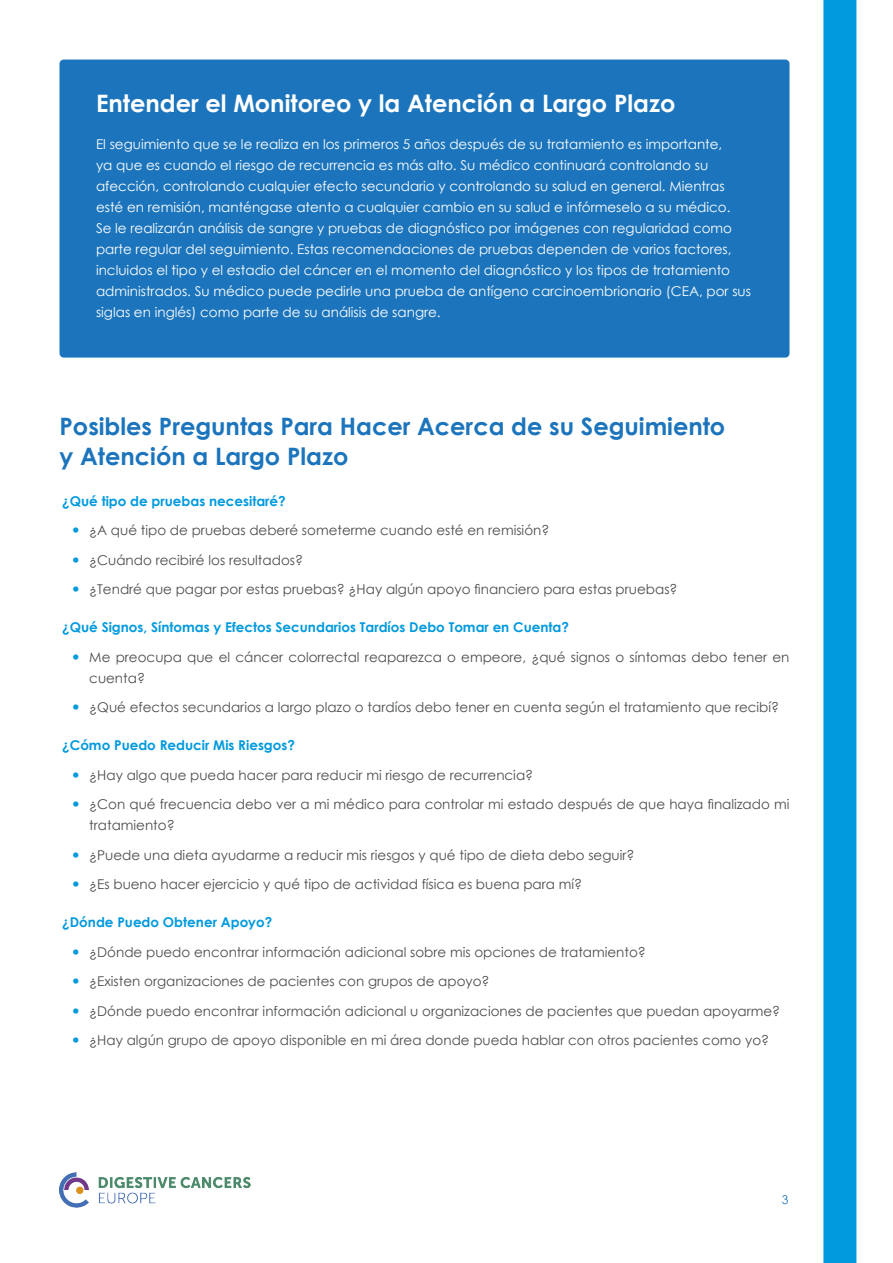
<style>
.page{position:relative;width:893px;height:1263px;background:#fff}
.page>*{position:absolute;margin:0;border:0;box-sizing:border-box;transform-origin:0 0}
.t1{font:700 24px/30px "Century Gothic";color:#1c75bc}
.t2{font:700 24px "Century Gothic";color:#fff}
.t3{font:13.5px/29.5px "Century Gothic";color:#4b4d4e}
.t4{font:13.5px/21px "Century Gothic";color:#fff}
.t5{font:700 13.5px "Century Gothic";color:#009ade}
.t6{font:12px "Century Gothic";color:#1c75bc}
</style>
<div class="page">
<img style="left:60px;top:1172px;width:190px;height:36px">
<div style="left:59px;top:60px;width:730px;height:298px;background:#1c75bc;border-radius:4px"></div>
<div style="left:823px;top:0;width:33px;height:1263px;background:#009ade"></div>
<h1 class="t2" style="left:96px;top:92px;width:581px">Entender el Monitoreo y la Atención a Largo Plazo</h1>
<p class="t4" style="left:96px;top:135px;width:656px">El seguimiento que se le realiza en los primeros 5 años después de su tratamiento es importante,<br>ya que es cuando el riesgo de recurrencia es más alto. Su médico continuará controlando su afección, controlando cualquier efecto secundario y controlando su salud en general. Mientras esté en remisión, manténgase atento a cualquier cambio en su salud e infórmeselo a su médico.<br>Se le realizarán análisis de sangre y pruebas de diagnóstico por imágenes con regularidad como parte regular del seguimiento. Estas recomendaciones de pruebas dependen de varios factores, incluidos el tipo y el estadio del cáncer en el momento del diagnóstico y los tipos de tratamiento administrados. Su médico puede pedirle una prueba de antígeno carcinoembrionario (CEA, por sus siglas en inglés) como parte de su análisis de sangre.</p>
<h1 class="t1" style="left:60px;top:413px;width:667px">Posibles Preguntas Para Hacer Acerca de su Seguimiento y Atención a Largo Plazo</h1>
<p class="t5" style="left:62px;top:495px;width:225px">¿Qué tipo de pruebas necesitaré?</p>
<p class="t3" style="left:89px;top:517px;width:590px">¿A qué tipo de pruebas deberé someterme cuando esté en remisión?<br>¿Cuándo recibiré los resultados?<br>¿Tendré que pagar por estas pruebas? ¿Hay algún apoyo 昀椀nanciero para estas pruebas?</p>
<p class="t5" style="left:62px;top:621px;width:508px">¿Qué Signos, Síntomas y Efectos Secundarios Tardíos Debo Tomar en Cuenta?</p>
<p class="t3" style="left:89px;top:647px;width:702px;line-height:21px">Me preocupa que el cáncer colorrectal reaparezca o empeore, ¿qué signos o síntomas debo tener en cuenta?</p>
<p class="t3" style="left:89px;top:694px;width:691px">¿Qué efectos secundarios a largo plazo o tardíos debo tener en cuenta según el tratamiento que recibí?</p>
<p class="t5" style="left:62px;top:739px;width:234px">¿Cómo Puedo Reducir Mis Riesgos?</p>
<p class="t3" style="left:89px;top:761px;width:702px">¿Hay algo que pueda hacer para reducir mi riesgo de recurrencia?<br>¿Con qué frecuencia debo ver a mi médico para controlar mi estado después de que haya 昀椀nalizado mi</p>
<p class="t3" style="left:89px;top:812px;width:547px">tratamiento?<br>¿Puede una dieta ayudarme a reducir mis riesgos y qué tipo de dieta debo seguir? ¿Es bueno hacer ejercicio y qué tipo de actividad física es buena para mí?</p>
<p class="t5" style="left:62px;top:916px;width:212px">¿Dónde Puedo Obtener Apoyo?</p>
<p class="t3" style="left:89px;top:938px;width:692px">¿Dónde puedo encontrar información adicional sobre mis opciones de tratamiento?<br>¿Existen organizaciones de pacientes con grupos de apoyo?<br>¿Dónde puedo encontrar información adicional u organizaciones de pacientes que puedan apoyarme? ¿Hay algún grupo de apoyo disponible en mi área donde pueda hablar con otros pacientes como yo?</p>
<p class="t6" style="left:782px;top:1194px;width:8px">3</p>
</div>
